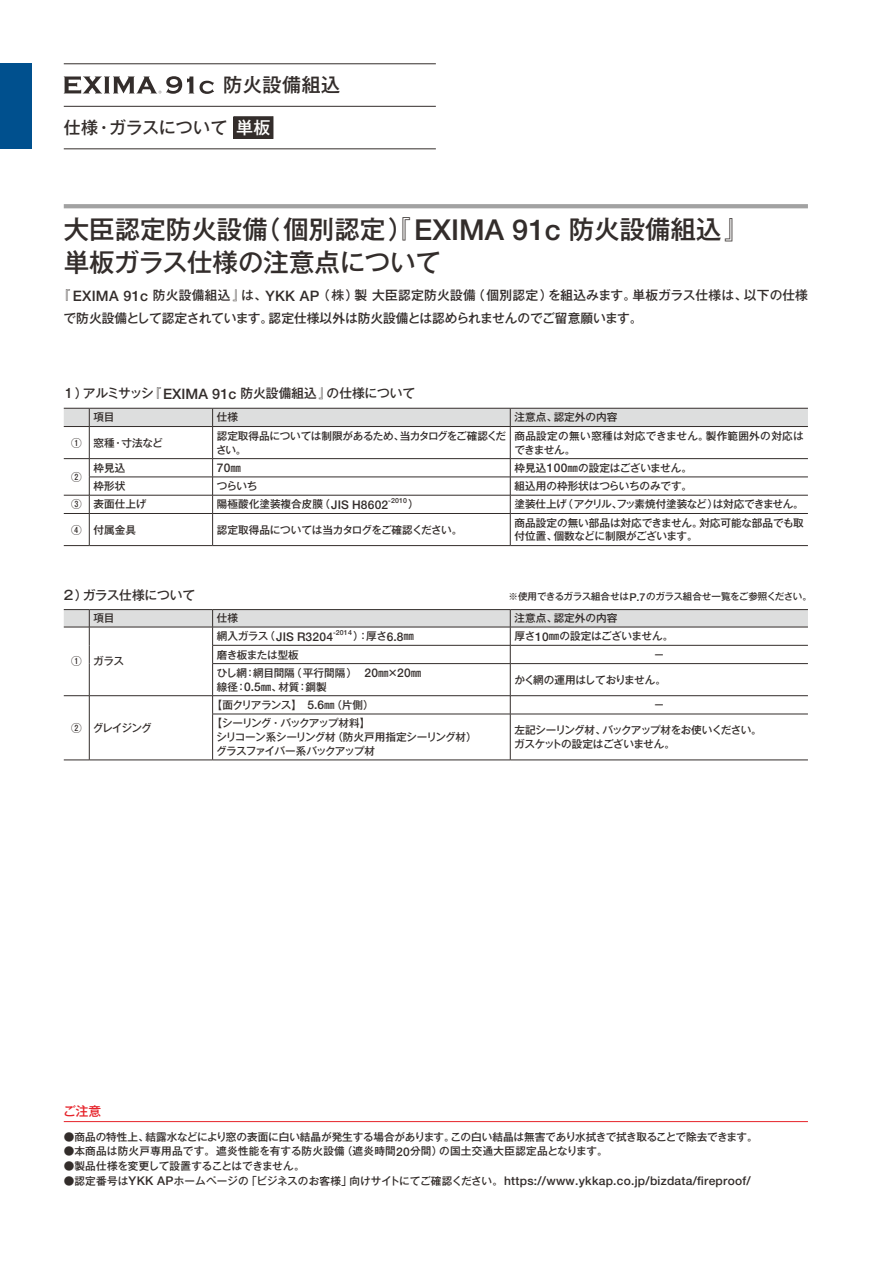
<style>
.page{position:relative;width:893px;height:1263px;background:#fff}
.page>*{position:absolute;margin:0;border:0;box-sizing:border-box;transform-origin:0 0}
.t1{font:500 25.5px/33px "Gothic MB101 Pro";color:#332d2b}
.t2{font:500 19.2px "Gothic MB101 Pro";letter-spacing:.025em;color:#332d2b}
.t3{font:500 16.95px "Gothic MB101 Pro";letter-spacing:.015em;color:#332d2b}
.t4{font:500 12.75px/22.4px "Gothic MB101 Pro";color:#332d2b}
.t5{font:500 12.75px "Gothic MB101 Pro";letter-spacing:-.02em;color:#332d2b}
.t6{font:500 12.75px "Gothic MB101 Pro";color:#e6232a}
.t7{font:500 12px "Helvetica Neue";letter-spacing:.02em;color:#332d2b}
.t8{font:500 10.65px/13.8px "Gothic MB101 Pro";letter-spacing:-.015em;color:#332d2b}
.t9{font:500 10.65px/13.8px "Gothic MB101 Pro";letter-spacing:-.075em;color:#332d2b}
.t10{font:500 10.65px "Gothic MB101 Pro";letter-spacing:.025em;color:#332d2b}
.t11{font:500 10.65px/13.8px "Gothic MB101 Pro";letter-spacing:-.055em;color:#332d2b}
.t12{font:500 10.65px/13.8px "Gothic MB101 Pro";letter-spacing:.02em;color:#332d2b}
.t13{font:500 10.65px "Gothic MB101 Pro";letter-spacing:-.04em;color:#332d2b}
.t14{font:500 10.65px "Gothic MB101 Pro";letter-spacing:-.045em;color:#332d2b}
.t15{font:500 10.65px "Gothic MB101 Pro";letter-spacing:-.065em;color:#332d2b}
.t16{font:500 9.6px "Gothic MB101 Pro";letter-spacing:-.035em;color:#332d2b}
.s1{color:#fff}
.s2{font-family:"Helvetica Neue";font-size:28.8px}
.s3{font-family:"Helvetica Neue";font-size:14.4px}
.s4{font-family:"Gothic MB101 Pro";font-size:10.65px}
.s5{font-family:"Helvetica Neue";font-size:12px}
.s6{font-family:"Helvetica Neue";font-size:10.8px}
</style>
<div class="page">
<hr style="left:64px;top:64px;width:372px;height:1px;background:#332d2b">
<hr style="left:64px;top:106px;width:372px;height:1px;background:#332d2b">
<hr style="left:64px;top:149px;width:372px;height:1px;background:#332d2b">
<hr style="left:64px;top:204px;width:744px;height:4px;background:#a2a2a2">
<div style="left:234px;top:117px;width:39px;height:21px;background:#332d2b"></div>
<div style="left:234px;top:117px;width:39px;height:22px;border:1px solid #332d2b"></div>
<div style="left:64px;top:408px;width:744px;height:19px;background:#dddede"></div>
<hr style="left:89px;top:426px;width:124px;height:1px;background:#332d2b">
<hr style="left:89px;top:427px;width:1px;height:31px;background:#332d2b">
<hr style="left:213px;top:426px;width:297px;height:1px;background:#332d2b">
<hr style="left:212px;top:427px;width:1px;height:31px;background:#332d2b">
<hr style="left:510px;top:426px;width:298px;height:1px;background:#332d2b">
<hr style="left:510px;top:427px;width:1px;height:31px;background:#332d2b">
<hr style="left:89px;top:458px;width:124px;height:1px;background:#332d2b">
<hr style="left:213px;top:458px;width:297px;height:1px;background:#332d2b">
<hr style="left:510px;top:458px;width:298px;height:1px;background:#332d2b">
<hr style="left:89px;top:477px;width:124px;height:1px;background:#332d2b">
<hr style="left:213px;top:477px;width:297px;height:1px;background:#332d2b">
<hr style="left:510px;top:477px;width:298px;height:1px;background:#332d2b">
<hr style="left:89px;top:495px;width:124px;height:1px;background:#332d2b">
<hr style="left:213px;top:495px;width:297px;height:1px;background:#332d2b">
<svg style="left:212px;top:459px;width:1px;height:54px"></svg>
<hr style="left:510px;top:495px;width:298px;height:1px;background:#332d2b">
<svg style="left:510px;top:459px;width:1px;height:54px"></svg>
<svg style="left:64px;top:458px;width:26px;height:56px"></svg>
<hr style="left:89px;top:513px;width:124px;height:1px;background:#332d2b">
<hr style="left:89px;top:514px;width:1px;height:31px;background:#332d2b">
<hr style="left:213px;top:513px;width:297px;height:1px;background:#332d2b">
<hr style="left:212px;top:514px;width:1px;height:31px;background:#332d2b">
<hr style="left:510px;top:513px;width:298px;height:1px;background:#332d2b">
<hr style="left:510px;top:514px;width:1px;height:31px;background:#332d2b">
<svg style="left:64px;top:545px;width:25px;height:1px"></svg>
<hr style="left:89px;top:545px;width:124px;height:1px;background:#332d2b">
<hr style="left:213px;top:545px;width:297px;height:1px;background:#332d2b">
<hr style="left:510px;top:545px;width:298px;height:1px;background:#332d2b">
<hr style="left:64px;top:1121px;width:744px;height:1px;background:#e6232a">
<hr style="left:89px;top:664px;width:1px;height:31px;background:#332d2b">
<hr style="left:212px;top:664px;width:1px;height:31px;background:#332d2b">
<hr style="left:510px;top:664px;width:1px;height:31px;background:#332d2b">
<hr style="left:89px;top:714px;width:1px;height:46px;background:#332d2b">
<hr style="left:510px;top:695px;width:298px;height:1px;background:#332d2b">
<svg style="left:510px;top:696px;width:1px;height:18px"></svg>
<hr style="left:510px;top:714px;width:1px;height:46px;background:#332d2b">
<hr style="left:510px;top:714px;width:298px;height:1px;background:#332d2b">
<hr style="left:510px;top:760px;width:298px;height:1px;background:#332d2b">
<svg style="left:64px;top:609px;width:744px;height:55px"></svg>
<hr style="left:213px;top:695px;width:297px;height:1px;background:#332d2b">
<svg style="left:212px;top:696px;width:1px;height:18px"></svg>
<hr style="left:212px;top:714px;width:298px;height:1px;background:#332d2b">
<hr style="left:212px;top:714px;width:1px;height:46px;background:#332d2b">
<hr style="left:213px;top:760px;width:297px;height:1px;background:#332d2b">
<svg style="left:64px;top:695px;width:26px;height:19px"></svg>
<hr style="left:89px;top:695px;width:124px;height:1px;background:#332d2b">
<svg style="left:64px;top:760px;width:25px;height:1px"></svg>
<hr style="left:89px;top:760px;width:124px;height:1px;background:#332d2b">
<div style="left:0;top:64px;width:32px;height:85px;background:#00508e"></div>
<svg style="left:64px;top:76px;width:130px;height:18px"></svg>
<svg style="left:200px;top:81px;width:14px;height:13px"></svg>
<p class="t2" style="left:223px;top:69px;width:119px">防火設備組込</p>
<p class="t3" style="left:64px;top:113px;width:208px">仕様・ガラスについて<span class="s1">単板</span></p>
<p class="t1" style="left:64px;top:210px;width:688px">大臣認定防火設備（個別認定）『<span class="s2">EXIMA 91c</span> 防火設備組込』単板ガラス仕様の注意点について</p>
<p class="t4" style="left:64px;top:283px;width:746px;text-indent:-6px">『 <span class="s3">EXIMA 91c</span> 防火設備組込』は、<span class="s3">YKK AP</span>（株）製大臣認定防火設備（個別認定）を組込みます。単板ガラス仕様は、以下の仕様で防火設備として認定されています。認定仕様以外は防火設備とは認められませんのでご留意願います。</p>
<p class="t4" style="left:62px;top:381px;width:355px">１）アルミサッシ『<span class="s3">EXIMA 91c</span> 防火設備組込』の仕様について</p>
<p class="t8" style="left:94px;top:409px;width:22px">項目</p>
<p class="t8" style="left:217px;top:409px;width:23px">仕様</p>
<p class="t8" style="left:514px;top:409px;width:104px">注意点、認定外の内容</p>
<p class="t8" style="left:71px;top:434px;width:93px">① 窓種・寸法など</p>
<p class="t8" style="left:216px;top:427px;width:292px">認定取得品については制限があるため、当カタログをご確認ください。</p>
<p class="t12" style="left:514px;top:427px;width:291px">商品設定の無い窓種は対応できません。製作範囲外の対応はできません。</p>
<p class="t8" style="left:71px;top:469px;width:12px">②</p>
<p class="t8" style="left:94px;top:459px;width:33px">枠見込</p>
<p class="t7" style="left:217px;top:461px;width:26px">70<span class="s4">㎜</span></p>
<p class="t8" style="left:514px;top:459px;width:179px">枠見込<span class="s5">100</span>㎜の設定はございません。</p>
<p class="t8" style="left:94px;top:478px;width:33px">枠形状</p>
<p class="t8" style="left:217px;top:478px;width:42px">つらいち</p>
<p class="t8" style="left:514px;top:478px;width:179px">組込用の枠形状はつらいちのみです。</p>
<p class="t8" style="left:71px;top:496px;width:77px">③ 表面仕上げ</p>
<p class="t8" style="left:217px;top:496px;width:203px">陽極酸化塗装複合皮膜（<span class="s5">JIS H8602</span><sup>-2010</sup>）</p>
<p class="t13" style="left:514px;top:495px;width:291px">塗装仕上げ（アクリル、フッ素焼付塗装など）は対応できません。</p>
<p class="t8" style="left:71px;top:521px;width:66px">④ 付属金具</p>
<p class="t8" style="left:217px;top:521px;width:247px">認定取得品については当カタログをご確認ください。</p>
<p class="t8" style="left:514px;top:514px;width:291px">商品設定の無い部品は対応できません。対応可能な部品でも取付位置、個数などに制限がございます。</p>
<p class="t5" style="left:62px;top:584px;width:134px">２）ガラス仕様について</p>
<p class="t16" style="left:508px;top:589px;width:305px">※使用できるガラス組合せは<span class="s6">P.7</span>のガラス組合せ一覧をご参照ください。</p>
<p class="t8" style="left:94px;top:610px;width:22px">項目</p>
<p class="t8" style="left:217px;top:610px;width:23px">仕様</p>
<p class="t8" style="left:514px;top:610px;width:104px">注意点、認定外の内容</p>
<p class="t8" style="left:71px;top:653px;width:54px">① ガラス</p>
<p class="t7" style="left:217px;top:629px;width:137px"><span class="s4">網入ガラス（</span>JIS R3204<sup>-2014</sup></p>
<p class="t8" style="left:353px;top:628px;width:63px">）：厚さ<span class="s5">6.8</span>㎜</p>
<p class="t8" style="left:514px;top:628px;width:160px">厚さ<span class="s5">10</span>㎜の設定はございません。</p>
<p class="t14" style="left:217px;top:646px;width:84px">磨き板または型板</p>
<p class="t8" style="left:654px;top:646px;width:12px">－</p>
<p class="t8" style="left:217px;top:664px;width:217px">ひし網：網目間隔（平行間隔）　<span class="s5">20</span>㎜×<span class="s5">20</span>㎜　線径：<span class="s5">0.5</span>㎜、材質：鋼製</p>
<p class="t14" style="left:514px;top:671px;width:153px">かく網の運用はしておりません。</p>
<p class="t8" style="left:71px;top:719px;width:93px">② グレイジング　</p>
<p class="t15" style="left:212px;top:696px;width:164px">【面クリアランス】　<span class="s5">5.6</span>㎜（片側）</p>
<p class="t8" style="left:654px;top:697px;width:12px">－</p>
<p class="t9" style="left:216px;top:715px;width:262px;text-indent:-5px">【シーリング・バックアップ材料】<br>シリコーン系シーリング材（防火戸用指定シーリング材）グラスファイバー系バックアップ材</p>
<p class="t11" style="left:514px;top:722px;width:249px">左記シーリング材、バックアップ材をお使いください。ガスケットの設定はございません。</p>
<p class="t6" style="left:63px;top:1100px;width:40px">ご注意</p>
<p class="t8" style="left:64px;top:1128px;width:695px">●商品の特性上、結露水などにより窓の表面に白い結晶が発生する場合があります。この白い結晶は無害であり水拭きで拭き取ることで除去できます。</p>
<p class="t10" style="left:64px;top:1142px;width:546px">●本商品は防火戸専用品です。遮炎性能を有する防火設備（遮炎時間<span class="s5">20</span>分間）の国土交通大臣認定品となります。</p>
<p class="t8" style="left:64px;top:1158px;width:242px">●製品仕様を変更して設置することはできません。</p>
<p class="t7" style="left:64px;top:1174px;width:688px"><span class="s4">●認定番号は</span>YKK AP<span class="s4">ホームページの「ビジネスのお客様」向けサイトにてご確認ください。</span>https://www.ykkap.co.jp/bizdata/fireproof/</p>
</div>
